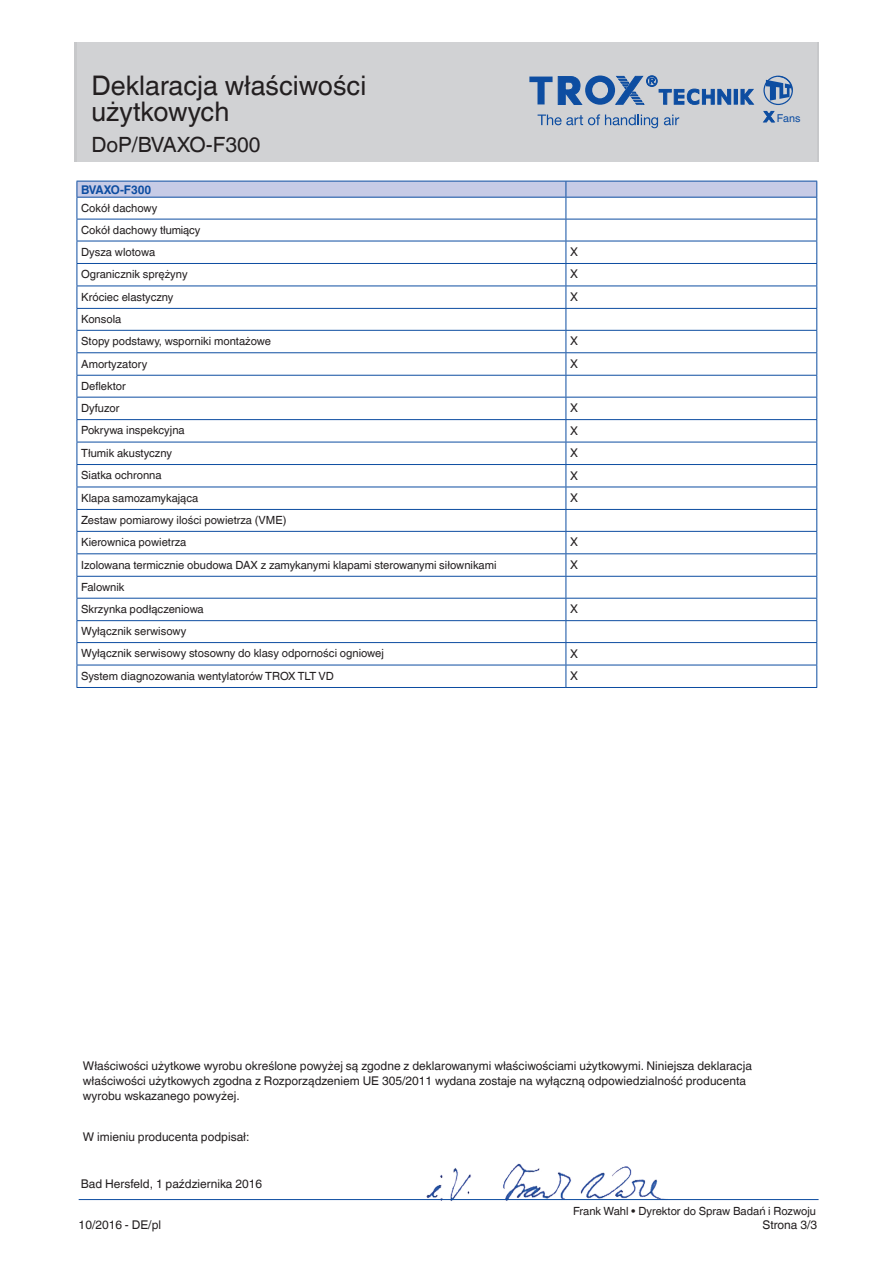
<style>
.page{position:relative;width:893px;height:1263px;background:#fff}
.page>*{position:absolute;margin:0;border:0;box-sizing:border-box;transform-origin:0 0}
.t1{font:27px/25.5px "TROX Helvetica";color:#231f20}
.t2{font:21px "TROX Helvetica";color:#231f20}
.t3{font:12px/15px "TROX Helvetica";color:#231f20}
.t4{font:700 12px "TROX Helvetica";color:#0d4da1}
.t5{font:11.25px/22.2px "TROX Helvetica";color:#231f20}
.t6{font:10.8px "TROX Helvetica";color:#0d4da1}
.s1{font-style:inherit}
</style>
<div class="page">
<div style="left:77px;top:43px;width:739px;height:119px;background:#d1d2d4"></div>
<svg style="left:763px;top:76px;width:30px;height:29px"></svg>
<svg style="left:764px;top:111px;width:10px;height:12px"></svg>
<svg style="left:538px;top:114px;width:120px;height:14px"></svg>
<svg style="left:664px;top:115px;width:15px;height:10px"></svg>
<div style="left:734px;top:89px;width:3px;height:15px;border:1px solid #0d4da1"></div>
<svg style="left:741px;top:89px;width:12px;height:15px"></svg>
<svg style="left:529px;top:76px;width:202px;height:29px"></svg>
<svg style="left:77px;top:181px;width:740px;height:506px"></svg>
<hr style="left:77px;top:687px;width:489px;height:1px;background:#0d4da1">
<hr style="left:566px;top:687px;width:251px;height:1px;background:#0d4da1">
<img style="left:421px;top:1164px;width:272px;height:37px">
<hr style="left:79px;top:1199px;width:740px;height:1px;background:#0d4da1">
<h1 class="t1" style="left:91px;top:73px;width:276px">Deklaracja właściwości użytkowych</h1>
<h2 class="t2" style="left:91px;top:133px;width:170px">DoP/BVAXO-F300</h2>
<p class="t4" style="left:81px;top:183px;width:72px">BVAXO-F300</p>
<p class="t5" style="left:81px;top:197px;width:121px">Cokół dachowy<br>Cokół dachowy tłumiący<br>D<span class="s1">ysza wlotowa</span></p>
<p class="t3" style="left:570px;top:244px;width:9px">X</p>
<p class="t5" style="left:81px;top:263px;width:108px">Ogranicznik sprężyny</p>
<p class="t3" style="left:570px;top:267px;width:9px">X</p>
<p class="t5" style="left:81px;top:286px;width:94px">Króciec elastyczny</p>
<p class="t3" style="left:570px;top:289px;width:9px">X</p>
<p class="t5" style="left:81px;top:308px;width:191px">Konsola<br>Stopy podstawy, wsporniki montażowe</p>
<p class="t3" style="left:570px;top:334px;width:9px">X</p>
<p class="t5" style="left:81px;top:352px;width:68px">Amortyzatory</p>
<p class="t3" style="left:570px;top:356px;width:9px">X</p>
<p class="t5" style="left:81px;top:375px;width:46px">Deflektor<br>Dyfuzor</p>
<p class="t3" style="left:570px;top:400px;width:9px">X</p>
<p class="t5" style="left:81px;top:419px;width:105px">Pokrywa inspekcyjna</p>
<p class="t3" style="left:570px;top:423px;width:9px">X</p>
<p class="t5" style="left:81px;top:442px;width:92px">Tłumik akustyczny</p>
<p class="t3" style="left:570px;top:445px;width:9px">X</p>
<p class="t5" style="left:81px;top:464px;width:82px">Siatka ochronna</p>
<p class="t3" style="left:570px;top:468px;width:9px">X</p>
<p class="t5" style="left:81px;top:487px;width:119px">Klapa samozamykająca</p>
<p class="t3" style="left:570px;top:490px;width:9px">X</p>
<p class="t5" style="left:81px;top:509px;width:207px">Zestaw pomiarowy ilości powietrza (VME)<br>Kierownica powietrza</p>
<p class="t3" style="left:570px;top:535px;width:9px">X</p>
<p class="t5" style="left:81px;top:554px;width:417px">Izolowana termicznie obudowa DAX z zamykanymi klapami sterowanymi siłownikami</p>
<p class="t3" style="left:570px;top:557px;width:9px">X</p>
<p class="t5" style="left:81px;top:576px;width:124px">Falownik<br>Skrzynka podłączeniowa</p>
<p class="t3" style="left:570px;top:601px;width:9px">X</p>
<p class="t5" style="left:81px;top:620px;width:304px">Wyłącznik serwisowy<br>Wyłącznik serwisowy stosowny do klasy odporności ogniowej</p>
<p class="t3" style="left:570px;top:646px;width:9px">X</p>
<p class="t5" style="left:81px;top:665px;width:254px">System diagnozowania wentylatorów TROX TLT VD</p>
<p class="t3" style="left:570px;top:668px;width:9px">X</p>
<p class="t6" style="left:777px;top:112px;width:25px">Fans</p>
<p class="t3" style="left:83px;top:1059px;width:670px">Właściwości użytkowe wyrobu określone powyżej są zgodne z deklarowanymi właściwościami użytkowymi. Niniejsza deklaracja właściwości użytkowych zgodna z Rozporządzeniem UE 305/2011 wydana zostaje na wyłączną odpowiedzialność producenta wyrobu wskazanego powyżej.</p>
<p class="t3" style="left:83px;top:1129px;width:168px">W imieniu producenta podpisał:</p>
<p class="t3" style="left:81px;top:1176px;width:183px">Bad Hersfeld, 1 października 2016</p>
<p class="t3" style="left:79px;top:1217px;width:84px">10/2016 - DE/pl</p>
<p class="t5" style="left:573px;top:1200px;width:244px">Frank Wahl • Dyrektor do Spraw Badań i Rozwoju</p>
<p class="t3" style="left:762px;top:1217px;width:56px">Strona 3/3</p>
</div>
